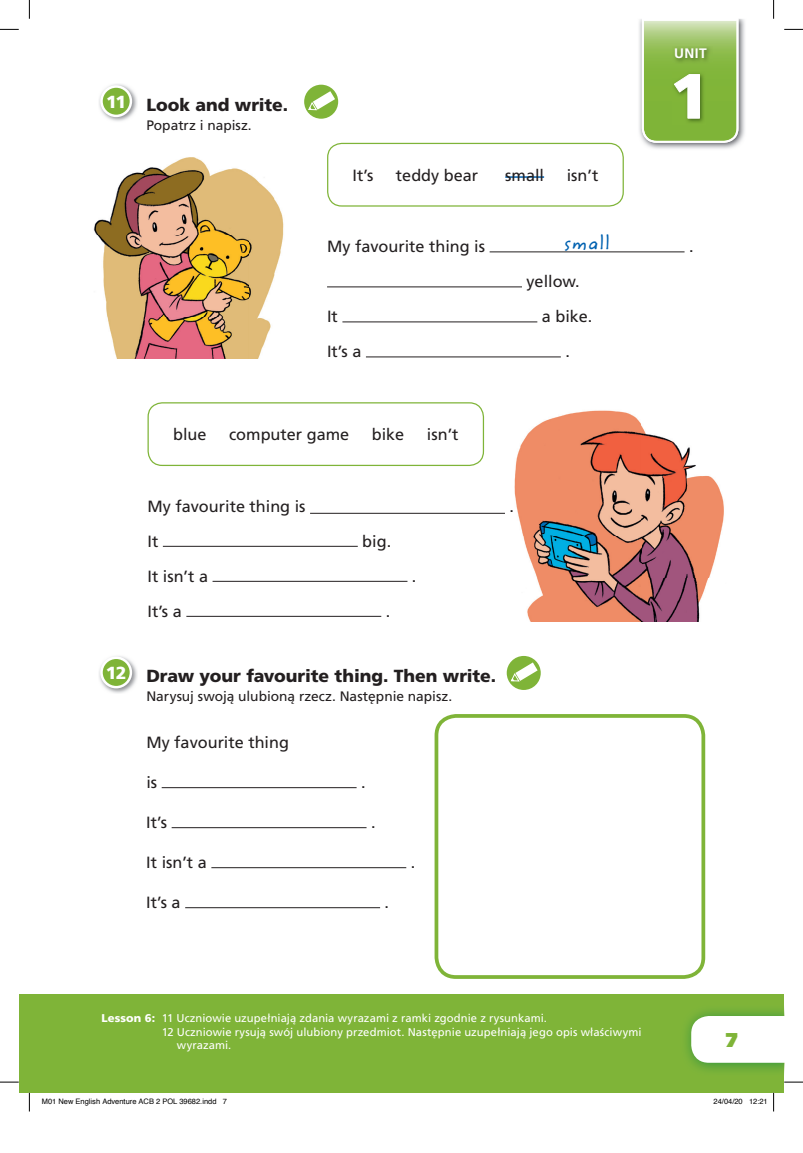
<style>
.page{position:relative;width:803px;height:1153px;background:#fff}
.page>*{position:absolute;margin:0;border:0;box-sizing:border-box;transform-origin:0 0}
.t1{font:900 62.5px "Frutiger LT Pro";color:#fff}
.t2{font:20px "Zemke Hand ITC Std";letter-spacing:.04em;color:#0161b0}
.t3{font:900 20px "Frutiger LT Pro";color:#7fb438}
.t4{font:900 17.5px "Frutiger LT Pro";letter-spacing:-.005em;color:#231f20}
.t5{font:16.25px "Frutiger LT Pro";color:#231f20}
.t6{font:13.75px "Frutiger LT Pro";color:#231f20}
.t7{font:700 13.75px "Frutiger LT Pro";color:#fff}
.t8{font:11.25px "Frutiger LT Pro";letter-spacing:.005em;color:#fff}
.t9{font:7.5px "Helvetica";color:#000}
.s1{font-weight:900}
</style>
<div class="page">
<div style="left:29px;top:994px;width:754px;height:98px;background:#7fb438"></div>
<div style="left:19px;top:994px;width:10px;height:98px;background:#7fb438"></div>
<hr style="left:505px;top:176px;width:39px;height:2px;background:#0161b0">
<div style="left:327px;top:143px;width:297px;height:64px;border:1px solid #7fb438;border-radius:14px"></div>
<hr style="left:490px;top:251px;width:194px;height:1px;background:#231f20">
<hr style="left:327px;top:286px;width:195px;height:1px;background:#231f20">
<hr style="left:342px;top:321px;width:195px;height:1px;background:#231f20">
<hr style="left:366px;top:356px;width:195px;height:1px;background:#231f20">
<div style="left:147px;top:402px;width:337px;height:64px;border:1px solid #7fb438;border-radius:14px"></div>
<hr style="left:310px;top:513px;width:195px;height:1px;background:#231f20">
<hr style="left:163px;top:546px;width:195px;height:1px;background:#231f20">
<hr style="left:213px;top:581px;width:194px;height:1px;background:#231f20">
<hr style="left:186px;top:616px;width:195px;height:1px;background:#231f20">
<img style="left:686px;top:1005px;width:98px;height:70px">
<div style="left:691px;top:1016px;width:93px;height:46px;background:#fff"></div>
<img style="left:639px;top:19px;width:106px;height:130px">
<svg style="left:642px;top:19px;width:96px;height:124px;background:#92bc5a"></svg>
<img style="left:673px;top:46px;width:39px;height:18px">
<img style="left:99px;top:656px;width:38px;height:37px">
<div style="left:101px;top:658px;width:30px;height:29px;background:#7fb438;border-radius:50%"></div>
<div style="left:100px;top:656px;width:32px;height:32px;border:2px solid #fff;border-radius:50%"></div>
<div style="left:507px;top:656px;width:34px;height:34px;background:#7fb438;border-radius:50%"></div>
<svg style="left:510px;top:662px;width:28px;height:19px"></svg>
<hr style="left:162px;top:787px;width:195px;height:1px;background:#231f20">
<hr style="left:172px;top:827px;width:194px;height:1px;background:#231f20">
<hr style="left:211px;top:867px;width:195px;height:1px;background:#231f20">
<hr style="left:185px;top:907px;width:195px;height:1px;background:#231f20">
<img style="left:99px;top:84px;width:38px;height:37px">
<svg style="left:101px;top:86px;width:30px;height:30px"></svg>
<div style="left:100px;top:85px;width:32px;height:32px;border:2px solid #fff;border-radius:50%"></div>
<div style="left:304px;top:85px;width:34px;height:34px;background:#7fb438;border-radius:50%"></div>
<svg style="left:308px;top:91px;width:27px;height:19px"></svg>
<div style="left:434px;top:714px;width:271px;height:265px;border:4px solid #7fb438;border-radius:20px"></div>
<img style="left:93px;top:157px;width:191px;height:202px">
<img style="left:514px;top:410px;width:210px;height:212px">
<svg style="left:0;top:29px;width:19px;height:1px"></svg>
<svg style="left:784px;top:29px;width:19px;height:1px"></svg>
<svg style="left:0;top:1081px;width:19px;height:2px"></svg>
<svg style="left:784px;top:1081px;width:19px;height:2px"></svg>
<svg style="left:29px;top:0;width:1px;height:19px"></svg>
<svg style="left:29px;top:1092px;width:1px;height:19px"></svg>
<svg style="left:773px;top:0;width:1px;height:19px"></svg>
<svg style="left:773px;top:1092px;width:1px;height:19px"></svg>
<p class="t4" style="left:106px;top:94px;width:183px"><sup>11</sup> Look and write.</p>
<p class="t6" style="left:146px;top:117px;width:107px">Popatrz i napisz.</p>
<p class="t5" style="left:353px;top:166px;width:22px">It’s</p>
<p class="t5" style="left:396px;top:166px;width:84px">teddy bear</p>
<p class="t5" style="left:505px;top:166px;width:40px">small</p>
<p class="t5" style="left:567px;top:166px;width:33px">isn’t</p>
<p class="t5" style="left:327px;top:237px;width:160px">My favourite thing is</p>
<p class="t2" style="left:564px;top:228px;width:47px">small</p>
<p class="t5" style="left:526px;top:272px;width:55px">yellow.</p>
<p class="t5" style="left:327px;top:307px;width:12px">It</p>
<p class="t5" style="left:542px;top:307px;width:52px">a bike.</p>
<p class="t5" style="left:327px;top:342px;width:36px">It’s a</p>
<p class="t5" style="left:565px;top:342px;width:6px">.</p>
<p class="t5" style="left:173px;top:425px;width:35px">blue</p>
<p class="t5" style="left:229px;top:425px;width:122px">computer game</p>
<p class="t5" style="left:372px;top:425px;width:34px">bike</p>
<p class="t5" style="left:427px;top:425px;width:33px">isn’t</p>
<p class="t5" style="left:147px;top:496px;width:160px">My favourite thing is</p>
<p class="t5" style="left:509px;top:496px;width:6px">.</p>
<p class="t5" style="left:147px;top:531px;width:12px">It</p>
<p class="t5" style="left:362px;top:531px;width:30px">big.</p>
<p class="t5" style="left:147px;top:566px;width:62px">It isn’t a</p>
<p class="t5" style="left:412px;top:566px;width:6px">.</p>
<p class="t5" style="left:147px;top:601px;width:36px">It’s a</p>
<p class="t5" style="left:386px;top:601px;width:6px">.</p>
<p class="t4" style="left:106px;top:665px;width:392px"><sup>12</sup> Draw your favourite thing. Then write.</p>
<p class="t6" style="left:146px;top:688px;width:307px">Narysuj swoją ulubioną rzecz. Następnie napisz.</p>
<p class="t5" style="left:146px;top:733px;width:144px">My favourite thing</p>
<p class="t5" style="left:146px;top:773px;width:12px">is</p>
<p class="t5" style="left:361px;top:773px;width:6px">.</p>
<p class="t5" style="left:146px;top:813px;width:22px">It’s</p>
<p class="t5" style="left:371px;top:813px;width:6px">.</p>
<p class="t5" style="left:146px;top:853px;width:62px">It isn’t a</p>
<p class="t5" style="left:411px;top:853px;width:6px">.</p>
<p class="t5" style="left:146px;top:893px;width:36px">It’s a</p>
<p class="t5" style="left:385px;top:893px;width:6px">.</p>
<p class="t7" style="left:674px;top:45px;width:34px">UNIT</p>
<h1 class="t1" style="left:670px;top:59px;width:40px">1</h1>
<p class="t5" style="left:689px;top:237px;width:6px">.</p>
<p class="t8" style="left:101px;top:1011px;width:447px"><span class="s1">Lesson 6:</span> 11 Uczniowie uzupełniają zdania wyrazami z ramki zgodnie z rysunkami.</p>
<p class="t8" style="left:162px;top:1025px;width:481px">12 Uczniowie rysują swój ulubiony przedmiot. Następnie uzupełniają jego opis właściwymi</p>
<p class="t8" style="left:177px;top:1038px;width:56px">wyrazami.</p>
<p class="t3" style="left:726px;top:1027px;width:13px">7</p>
<p class="t9" style="left:42px;top:1095px;width:187px">M01 New English Adventure ACB 2 POL 39682.indd 7</p>
<p class="t9" style="left:713px;top:1095px;width:56px">24/04/20 12:21</p>
</div>
